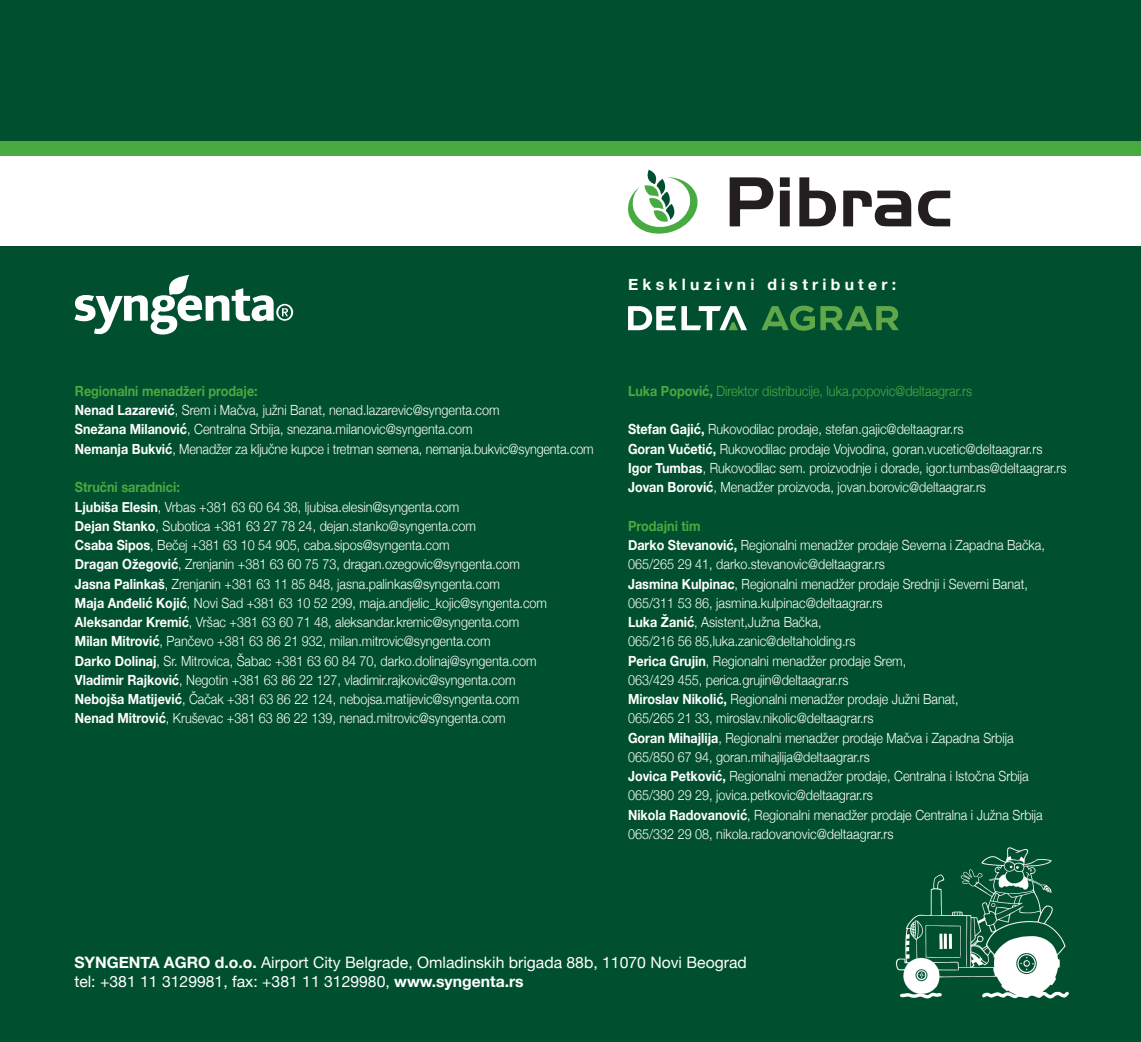
<style>
.page{position:relative;width:1141px;height:1042px;background:#00502f}
.page>*{position:absolute;margin:0;border:0;box-sizing:border-box;transform-origin:0 0}
.t1{font:61.25px "Syngenta Handel Gothic Latin";color:#231f20}
.t2{font:15.75px/19.2px "Helvetica Neue";color:#fff}
.t3{font:700 15.75px "Helvetica Neue";letter-spacing:.27em;color:#fff}
.t4{font:300 14px/19.2px "Helvetica Neue";color:#fff;scale:.9 1}
.t5{font:300 14px "Helvetica Neue";color:#4aaa42;scale:.9 1}
.s1{font-weight:700;color:#4aaa42}
.s2{font-weight:700}
</style>
<div class="page">
<div style="left:0;top:141px;width:1141px;height:105px;background:#fff"></div>
<div style="left:0;top:141px;width:1141px;height:15px;background:#4aaa42"></div>
<svg style="left:896px;top:847px;width:173px;height:152px"></svg>
<svg style="left:761px;top:306px;width:138px;height:25px"></svg>
<svg style="left:628px;top:306px;width:119px;height:24px"></svg>
<svg style="left:74px;top:275px;width:219px;height:59px"></svg>
<svg style="left:628px;top:170px;width:70px;height:64px"></svg>
<h1 class="t1" style="left:725px;top:157px;width:230px">Pibrac</h1>
<p class="t3" style="left:628px;top:272px;width:270px">Ekskluzivni distributer:</p>
<p class="t4" style="left:75px;top:380px;width:578px"><span class="s1">Regionalni menadžeri prodaje:<br></span><span class="s2">Nenad Lazarević</span>, Srem i Mačva, južni Banat, nenad.lazarevic@syngenta.com<br><span class="s2">Snežana Milanović</span>, Centralna Srbija, snezana.milanovic@syngenta.com<br><span class="s2">Nemanja Bukvić</span>, Menadžer za ključne kupce i tretman semena, nemanja.bukvic@syngenta.com</p>
<p class="t4" style="left:75px;top:476px;width:526px"><span class="s1">Stručni saradnici:<br></span><span class="s2">Ljubiša Elesin</span>, Vrbas +381 63 60 64 38, ljubisa.elesin@syngenta.com<br><span class="s2">Dejan Stanko</span>, Subotica +381 63 27 78 24, dejan.stanko@syngenta.com<br><span class="s2">Csaba Sipos</span>, Bečej +381 63 10 54 905, caba.sipos@syngenta.com<br><span class="s2">Dragan Ožegović</span>, Zrenjanin +381 63 60 75 73, dragan.ozegovic@syngenta.com <span class="s2">Jasna Palinkaš</span>, Zrenjanin +381 63 11 85 848, jasna.palinkas@syngenta.com<br><span class="s2">Maja Anđelić Kojić</span>, Novi Sad +381 63 10 52 299, maja.andjelic_kojic@syngenta.com <span class="s2">Aleksandar Kremić</span>, Vršac +381 63 60 71 48, aleksandar.kremic@syngenta.com <span class="s2">Milan Mitrović</span>, Pančevo +381 63 86 21 932, milan.mitrovic@syngenta.com<br><span class="s2">Darko Dolinaj</span>, Sr. Mitrovica, Šabac +381 63 60 84 70, darko.dolinaj@syngenta.com <span class="s2">Vladimir Rajković</span>, Negotin +381 63 86 22 127, vladimir.rajkovic@syngenta.com <span class="s2">Nebojša Matijević</span>, Čačak +381 63 86 22 124, nebojsa.matijevic@syngenta.com <span class="s2">Nenad Mitrović</span>, Kruševac +381 63 86 22 139, nenad.mitrovic@syngenta.com</p>
<p class="t5" style="left:628px;top:380px;width:384px"><span class="s2">Luka Popović,</span> Direktor distribucije, luka.popovic@deltaagrar.rs</p>
<p class="t4" style="left:628px;top:419px;width:489px"><span class="s2">Stefan Gajić,</span> Rukovodilac prodaje, stefan.gajic@deltaagrar.rs<br><span class="s2">Goran Vučetić,</span> Rukovodilac prodaje Vojvodina, goran.vucetic@deltaagrar.rs <span class="s2">Igor Tumbas</span>, Rukovodilac sem. proizvodnje i dorade, igor.tumbas@deltaagrar.rs <span class="s2">Jovan Borović</span>, Menadžer proizvoda, jovan.borovic@deltaagrar.rs</p>
<p class="t4" style="left:628px;top:515px;width:465px"><span class="s1">Prodajni tim<br></span><span class="s2">Darko Stevanović,</span> Regionalni menadžer prodaje Severna i Zapadna Bačka, 065/265 29 41, darko.stevanovic@deltaagrar.rs<br><span class="s2">Jasmina Kulpinac</span>, Regionalni menadžer prodaje Srednji i Severni Banat, 065/311 53 86, jasmina.kulpinac@deltaagrar.rs<br><span class="s2">Luka Žanić</span>, Asistent,Južna Bačka,<br>065/216 56 85,luka.zanic@deltaholding.rs<br><span class="s2">Perica Grujin</span>, Regionalni menadžer prodaje Srem,<br>063/429 455, perica.grujin@deltaagrar.rs<br><span class="s2">Miroslav Nikolić,</span> Regionalni menadžer prodaje Južni Banat,<br>065/265 21 33, miroslav.nikolic@deltaagrar.rs<br><span class="s2">Goran Mihajlija</span>, Regionalni menadžer prodaje Mačva i Zapadna Srbija 065/850 67 94, goran.mihajlija@deltaagrar.rs<br><span class="s2">Jovica Petković,</span> Regionalni menadžer prodaje, Centralna i Istočna Srbija 065/380 29 29, jovica.petkovic@deltaagrar.rs<br><span class="s2">Nikola Radovanović</span>, Regionalni menadžer prodaje Centralna i Južna Srbija 065/332 29 08, nikola.radovanovic@deltaagrar.rs</p>
<p class="t2" style="left:74px;top:953px;width:674px"><span class="s2">SYNGENTA AGRO d.o.o.</span> Airport City Belgrade, Omladinskih brigada 88b, 11070 Novi Beograd tel: +381 11 3129981, fax: +381 11 3129980, <span class="s2">www.syngenta.rs</span></p>
</div>
